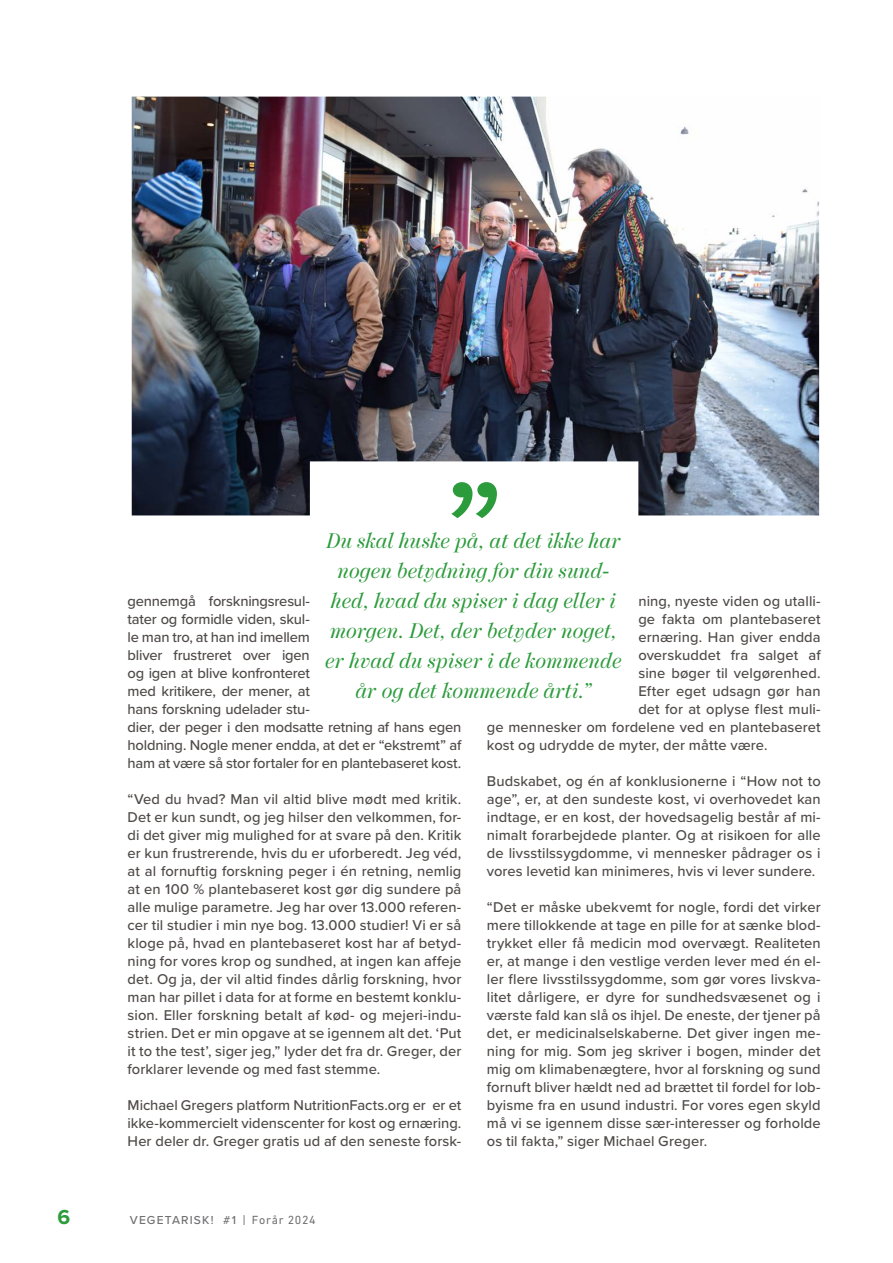
<style>
.page{position:relative;width:893px;height:1263px;background:#fff}
.page>*{position:absolute;margin:0;border:0;box-sizing:border-box;transform-origin:0 0}
.t1{font:italic 21px/30px "Moderno FB";letter-spacing:.03em;color:#2b9b3b;text-align:center}
.t2{font:700 21px "Proxima Nova";color:#2b9b3b}
.t3{font:500 14.7px/18px "Proxima Nova";letter-spacing:.005em;color:#4f4a48;text-align:justify}
.t4{font:500 14.7px/18px "Proxima Nova";letter-spacing:-.015em;color:#4f4a48}
.t5{font:500 12px "Proxima Nova";letter-spacing:.095em;color:#707072}
.s1{font-family:"DIN Next LT Pro";font-weight:400}
</style>
<div class="page">
<img style="left:132px;top:97px;width:687px;height:418px">
<svg style="left:451px;top:482px;width:46px;height:36px"></svg>
<h1 class="t1" style="left:326px;top:527px;width:298px">Du skal huske på, at det ikke har nogen betydning for din sund&shy;hed, hvad du spiser i dag eller i morgen. Det, der betyder noget, er hvad du spiser i de kommende år og det kommende årti.”</h1>
<p class="t4" style="left:128px;top:591px;width:335px">gennemgå forskningsresul-<br>tater og formidle viden, skul-<br>le man tro, at han ind imellem<br>bliver frustreret over igen<br>og igen at blive konfronteret<br>med kritikere, der mener, at<br>hans forskning udelader stu-<br>dier, der peger i den modsatte retning af hans egen holdning. Nogle mener endda, at det er “ekstremt” af ham at være så stor fortaler for en plantebaseret kost.</p>
<p class="t3" style="left:128px;top:789px;width:335px">“Ved du hvad? Man vil altid blive mødt med kritik.<br>Det er kun sundt, og jeg hilser den velkommen, for&shy;di det giver mig mulighed for at svare på den. Kritik er kun frustrerende, hvis du er uforberedt. Jeg véd, at al fornuftig forskning peger i én retning, nemlig at en 100 % plantebaseret kost gør dig sundere på alle mulige parametre. Jeg har over 13.000 referen&shy;cer til studier i min nye bog. 13.000 studier! Vi er så kloge på, hvad en plantebaseret kost har af betyd&shy;ning for vores krop og sundhed, at ingen kan affeje det. Og ja, der vil altid findes dårlig forskning, hvor man har pillet i data for at forme en bestemt konklu&shy;sion. Eller forskning betalt af kød- og mejeri-indu&shy;strien. Det er min opgave at se igennem alt det. ‘Put it to the test’, siger jeg,” lyder det fra dr. Greger, der forklarer levende og med fast stemme.</p>
<p class="t3" style="left:128px;top:1095px;width:335px">Michael Gregers platform NutritionFacts.org er er et ikke-kommercielt videnscenter for kost og ernæring.<br>Her deler dr. Greger gratis ud af den seneste forsk-</p>
<p class="t3" style="left:638px;top:591px;width:184px">ning, nyeste viden og utalli-</p>
<p class="t3" style="left:638px;top:609px;width:184px">ge fakta om plantebaseret</p>
<p class="t3" style="left:638px;top:627px;width:184px">ernæring. Han giver endda</p>
<p class="t3" style="left:638px;top:645px;width:184px">overskuddet fra salget af</p>
<p class="t3" style="left:638px;top:663px;width:184px">sine bøger til velgørenhed.</p>
<p class="t3" style="left:638px;top:681px;width:184px">Efter eget udsagn gør han</p>
<p class="t3" style="left:638px;top:699px;width:184px">det for at oplyse flest muli-</p>
<p class="t3" style="left:487px;top:717px;width:335px">ge mennesker om fordelene ved en plantebaseret</p>
<p class="t3" style="left:487px;top:735px;width:282px">kost og udrydde de myter, der måtte være.</p>
<p class="t3" style="left:487px;top:771px;width:335px">Budskabet, og én af konklusionerne i “How not to age”, er, at den sundeste kost, vi overhovedet kan indtage, er en kost, der hovedsagelig består af mi&shy;nimalt forarbejdede planter. Og at risikoen for alle de livsstilssygdomme, vi mennesker pådrager os i vores levetid kan minimeres, hvis vi lever sundere.</p>
<p class="t3" style="left:487px;top:897px;width:335px">“Det er måske ubekvemt for nogle, fordi det virker mere tillokkende at tage en pille for at sænke blod&shy;trykket eller få medicin mod overvægt. Realiteten er, at mange i den vestlige verden lever med én el&shy;ler flere livsstilssygdomme, som gør vores livskva&shy;litet dårligere, er dyre for sundhedsvæsenet og i værste fald kan slå os ihjel. De eneste, der tjener på det, er medicinalselskaberne. Det giver ingen me&shy;ning for mig. Som jeg skriver i bogen, minder det mig om klimabenægtere, hvor al forskning og sund fornuft bliver hældt ned ad brættet til fordel for lob&shy;byisme fra en usund industri. For vores egen skyld må vi se igennem disse sær-interesser og forholde os til fakta,” siger Michael Greger.</p>
<h1 class="t2" style="left:57px;top:1201px;width:14px">6</h1>
<p class="t5" style="left:130px;top:1211px;width:187px">VEGETARISK! #1 <span class="s1">| Forår 2024</span></p>
</div>
